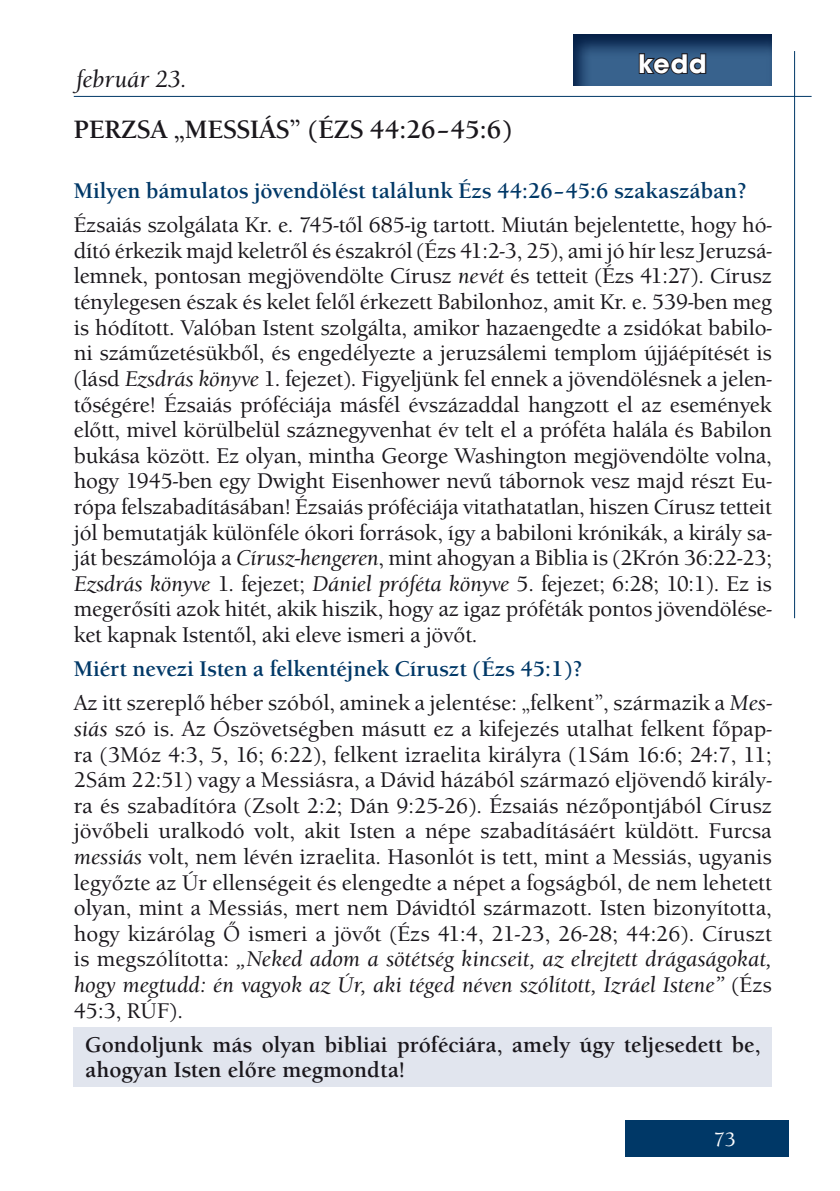
<style>
.page{position:relative;width:840px;height:1191px;background:#fff}
.page>*{position:absolute;margin:0;border:0;box-sizing:border-box;transform-origin:0 0}
.t1{font:700 28px "Avant Gar Got Itc TEE";color:#fff}
.t2{font:700 26px "Berkeley Old Sty Itc TEE";color:#1a171c}
.t3{font:italic 500 24px "Berkeley Old Sty Itc TEE";color:#1a171c}
.t4{font:500 22px/25.6px "Berkeley Old Sty Itc TEE";color:#1a171c;text-align:justify}
.t5{font:700 22px/25.6px "Berkeley Old Sty Itc TEE";color:#1a171c}
.t6{font:700 22px "Berkeley Old Sty Itc TEE";color:#003867}
.t7{font:500 20px "Berkeley Old Sty Itc TEE";color:#fff}
.s1{font-style:italic}
.s2{font-weight:700;color:#003867}
</style>
<div class="page">
<div style="left:624px;top:1120px;width:164px;height:37px;background:#003867"></div>
<hr style="left:74px;top:96px;width:737px;height:1px;background:#003867">
<hr style="left:793px;top:51px;width:1px;height:567px;background:#003867">
<div style="left:74px;top:1027px;width:697px;height:60px;background:#e1e5ee"></div>
<svg style="left:573px;top:34px;width:199px;height:52px;background:#284d77"></svg>
<svg style="left:637px;top:52px;width:70px;height:24px;background:#2a415d"></svg>
<p class="t3" style="left:76px;top:65px;width:113px">február 23.</p>
<p class="t1" style="left:638px;top:46px;width:70px">kedd</p>
<p class="t2" style="left:74px;top:115px;width:440px">PERZSA „MESSIÁS” (Ézs 44:26–45:6)</p>
<p class="t6" style="left:74px;top:178px;width:673px">Milyen bámulatos jövendölést találunk Ézs 44:26–45:6 szakaszában?</p>
<p class="t4" style="left:74px;top:212px;width:699px">Ézsaiás szolgálata Kr. e. 745-től 685-ig tartott. Miután bejelentette, hogy hó&shy;dító érkezik majd keletről és északról (Ézs 41:2-3, 25), ami jó hír lesz Jeruzsá&shy;lemnek, pontosan megjövendölte Círusz <span class="s1">nevét</span> és tetteit (Ézs 41:27). Círusz ténylegesen észak és kelet felől érkezett Babilonhoz, amit Kr. e. 539-ben meg is hódított. Valóban Istent szolgálta, amikor hazaengedte a zsidókat babilo&shy;ni száműzetésükből, és engedélyezte a jeruzsálemi templom újjáépítését is (lásd <span class="s1">Ezsdrás könyve</span> 1. fejezet). Figyeljünk fel ennek a jövendölésnek a jelen&shy;tőségére! Ézsaiás próféciája másfél évszázaddal hangzott el az események előtt, mivel körülbelül száznegyvenhat év telt el a próféta halála és Babilon bukása között. Ez olyan, mintha George Washington megjövendölte volna, hogy 1945-ben egy Dwight Eisenhower nevű tábornok vesz majd részt Eu&shy;rópa felszabadításában! Ézsaiás próféciája vitathatatlan, hiszen Círusz tetteit jól bemutatják különféle ókori források, így a babiloni krónikák, a király sa&shy;ját beszámolója a <span class="s1">Círusz-hengeren</span>, mint ahogyan a Biblia is (2Krón 36:22-23; <span class="s1">Ezsdrás könyve</span> 1. fejezet; <span class="s1">Dániel próféta könyve</span> 5. fejezet; 6:28; 10:1). Ez is megerősíti azok hitét, akik hiszik, hogy az igaz próféták pontos jövendölése&shy;ket kapnak Istentől, aki eleve ismeri a jövőt.</p>
<p class="t4" style="left:74px;top:652px;width:699px;line-height:34px"><span class="s2">Miért nevezi Isten a felkentéjnek Círuszt (Ézs 45:1)?<br></span>Az itt szereplő héber szóból, aminek a jelentése: „felkent”, származik a <span class="s1">Mes-</span></p>
<p class="t4" style="left:74px;top:716px;width:699px"><span class="s1">siás</span> szó is. Az Ószövetségben másutt ez a kifejezés utalhat felkent főpap&shy;ra (3Móz 4:3, 5, 16; 6:22), felkent izraelita királyra (1Sám 16:6; 24:7, 11; 2Sám 22:51) vagy a Messiásra, a Dávid házából származó eljövendő király&shy;ra és szabadítóra (Zsolt 2:2; Dán 9:25-26). Ézsaiás nézőpontjából Círusz jövőbeli uralkodó volt, akit Isten a népe szabadításáért küldött. Furcsa <span class="s1">messiás</span> volt, nem lévén izraelita. Hasonlót is tett, mint a Messiás, ugyanis legyőzte az Úr ellenségeit és elengedte a népet a fogságból, de nem lehetett olyan, mint a Messiás, mert nem Dávidtól származott. Isten bizonyította, hogy kizárólag Ő ismeri a jövőt (Ézs 41:4, 21-23, 26-28; 44:26). Círuszt is megszólította: <span class="s1">„Neked adom a sötétség kincseit, az elrejtett drágaságokat, hogy megtudd: én vagyok az Úr, aki téged néven szólított, Izráel Istene”</span> (Ézs 45:3, RÚF).</p>
<p class="t5" style="left:85px;top:1031px;width:676px">Gondoljunk más olyan bibliai próféciára, amely úgy teljesedett be, ahogyan Isten előre megmondta!</p>
<p class="t7" style="left:713px;top:1128px;width:24px">73</p>
</div>
